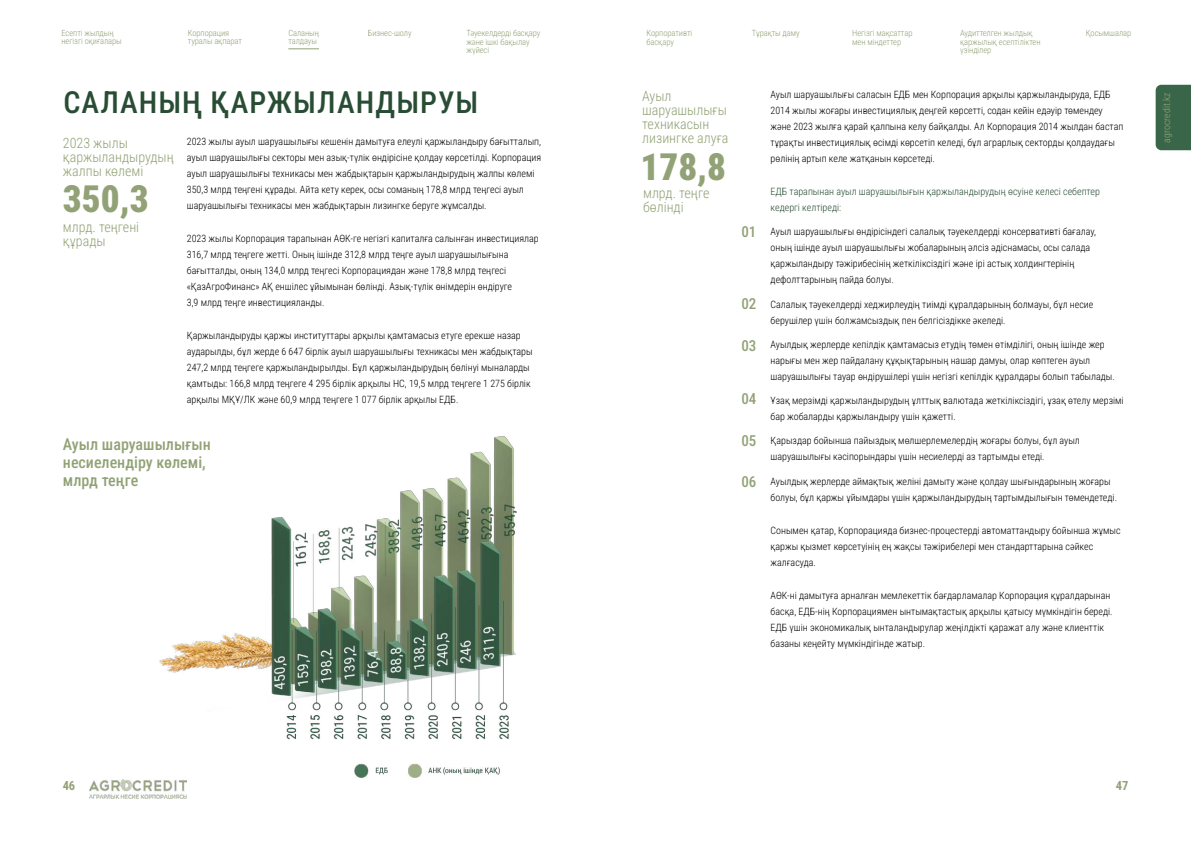
<style>
.page{position:relative;width:1191px;height:842px;background:#fff}
.page>*{position:absolute;margin:0;border:0;box-sizing:border-box;transform-origin:0 0}
.t1{font:900 37px "Roboto Condensed";color:#92a276}
.t2{font:500 30px "Roboto Condensed";letter-spacing:.035em;color:#294d34}
.t3{font:500 16px/18px "Roboto Condensed";color:#92a276}
.t4{font:500 15px "Roboto Condensed";color:#92a276}
.t5{font:300 14px/14px "Roboto Condensed";color:#92a276}
.t6{font:700 12.5px "Roboto Condensed";color:#92a276}
.t7{font:300 10px/16px "Roboto Condensed";color:#000}
.t8{font:300 10px/16px "Roboto Condensed";color:#294d34}
.t9{font:300 10px "Roboto Condensed";color:#92a276}
.t10{font:300 8.5px/8.5px "Roboto Condensed";letter-spacing:-.01em;color:#92a276}
</style>
<div class="page">
<img style="left:90px;top:780px;width:51px;height:18px">
<hr style="left:288px;top:48px;width:31px;height:1px;background:#92a276">
<div style="left:1155px;top:85px;width:36px;height:65px;background:#396649"></div>
<img style="left:141px;top:436px;width:376px;height:363px">
<p class="t10" style="left:62px;top:28px;width:54px">Есепті жылдың</p>
<p class="t10" style="left:1085px;top:29px;width:47px">Қосымшалар</p>
<p class="t10" style="left:62px;top:37px;width:62px">негізгі оқиғалары</p>
<p class="t10" style="left:288px;top:28px;width:32px">Саланың талдауы</p>
<p class="t10" style="left:368px;top:28px;width:45px">Бизнес-шолу</p>
<p class="t10" style="left:466px;top:29px;width:75px">Тәуекелдерді басқару және ішкі бақылау жүйесі</p>
<p class="t10" style="left:188px;top:28px;width:56px">Корпорация туралы ақпарат</p>
<p class="t10" style="left:646px;top:29px;width:47px">Корпоративті басқару</p>
<p class="t10" style="left:960px;top:29px;width:82px">Аудиттелген жылдық қаржылық есептіліктен үзінділер</p>
<p class="t10" style="left:751px;top:29px;width:49px">Тұрақты даму</p>
<p class="t10" style="left:852px;top:29px;width:62px">Негізгі мақсаттар мен міндеттер</p>
<h2 class="t2" style="left:63px;top:82px;width:416px">САЛАНЫҢ ҚАРЖЫЛАНДЫРУЫ</h2>
<p class="t7" style="left:187px;top:133px;width:356px">2023 жылы ауыл шаруашылығы кешенін дамытуға елеулі қаржыландыру бағытталып, ауыл шаруашылығы секторы мен азық-түлік өндірісіне қолдау көрсетілді. Корпорация ауыл шаруашылығы техникасы мен жабдықтарын қаржыландырудың жалпы көлемі 350,3 млрд теңгені құрады. Айта кету керек, осы соманың 178,8 млрд теңгесі ауыл шаруашылығы техникасы мен жабдықтарын лизингке беруге жұмсалды.</p>
<p class="t7" style="left:187px;top:230px;width:353px">2023 жылы Корпорация тарапынан АӨК-ге негізгі капиталға салынған инвестициялар 316,7 млрд теңгеге жетті. Оның ішінде 312,8 млрд теңге ауыл шаруашылығына бағытталды, оның 134,0 млрд теңгесі Корпорациядан және 178,8 млрд теңгесі «ҚазАгроФинанс» АҚ еншілес ұйымынан бөлінді. Азық-түлік өнімдерін өндіруге<br>3,9 млрд теңге инвестицияланды.</p>
<p class="t7" style="left:187px;top:327px;width:347px">Қаржыландыруды қаржы институттары арқылы қамтамасыз етуге ерекше назар аударылды, бұл жерде 6 647 бірлік ауыл шаруашылығы техникасы мен жабдықтары 247,2 млрд теңгеге қаржыландырылды. Бұл қаржыландырудың бөлінуі мыналарды қамтыды: 166,8 млрд теңгеге 4 295 бірлік арқылы НС, 19,5 млрд теңгеге 1 275 бірлік арқылы МҚҰ/ЛК және 60,9 млрд теңгеге 1 077 бірлік арқылы ЕДБ.</p>
<h3 class="t3" style="left:63px;top:435px;width:149px">Ауыл шаруашылығын несиелендіру көлемі, млрд теңге</h3>
<h3 class="t5" style="left:63px;top:135px;width:112px">2023 жылы қаржыландырудың жалпы көлемі</h3>
<h1 class="t1" style="left:63px;top:173px;width:87px">350,3</h1>
<h3 class="t5" style="left:63px;top:219px;width:78px">млрд. теңгені құрады</h3>
<h3 class="t5" style="left:642px;top:88px;width:88px">Ауыл шаруашылығы техникасын лизингке алуға</h3>
<h1 class="t1" style="left:640px;top:141px;width:87px">178,8</h1>
<h3 class="t5" style="left:643px;top:186px;width:68px">млрд. теңге бөлінді</h3>
<h3 class="t4" style="left:741px;top:222px;width:16px">01</h3>
<h3 class="t4" style="left:741px;top:293px;width:16px">02</h3>
<h3 class="t4" style="left:741px;top:335px;width:16px">03</h3>
<h3 class="t4" style="left:741px;top:388px;width:16px">04</h3>
<h3 class="t4" style="left:741px;top:430px;width:16px">05</h3>
<h3 class="t4" style="left:741px;top:471px;width:16px">06</h3>
<p class="t7" style="left:770px;top:86px;width:354px">Ауыл шаруашылығы саласын ЕДБ мен Корпорация арқылы қаржыландыруда, ЕДБ 2014 жылы жоғары инвестициялық деңгей көрсетті, содан кейін едәуір төмендеу және 2023 жылға қарай қалпына келу байқалды. Ал Корпорация 2014 жылдан бастап тұрақты инвестициялық өсімді көрсетіп келеді, бұл аграрлық секторды қолдаудағы рөлінің артып келе жатқанын көрсетеді.</p>
<p class="t8" style="left:770px;top:183px;width:331px">ЕДБ тарапынан ауыл шаруашылығын қаржыландырудың өсуіне келесі себептер кедергі келтіреді:</p>
<p class="t7" style="left:770px;top:224px;width:327px">Ауыл шаруашылығы өндірісіндегі салалық тәуекелдерді консервативті бағалау, оның ішінде ауыл шаруашылығы жобаларының әлсіз әдіснамасы, осы салада қаржыландыру тәжірибесінің жеткіліксіздігі және ірі астық холдингтерінің дефолттарының пайда болуы.</p>
<p class="t7" style="left:770px;top:296px;width:324px">Салалық тәуекелдерді хеджирлеудің тиімді құралдарының болмауы, бұл несие берушілер үшін болжамсыздық пен белгісіздікке әкеледі.</p>
<p class="t7" style="left:770px;top:336px;width:346px">Ауылдық жерлерде кепілдік қамтамасыз етудің төмен өтімділігі, оның ішінде жер нарығы мен жер пайдалану құқықтарының нашар дамуы, олар көптеген ауыл шаруашылығы тауар өндірушілері үшін негізгі кепілдік құралдары болып табылады.</p>
<p class="t7" style="left:770px;top:392px;width:355px">Ұзақ мерзімді қаржыландырудың ұлттық валютада жеткіліксіздігі, ұзақ өтелу мерзімі бар жобаларды қаржыландыру үшін қажетті.</p>
<p class="t7" style="left:770px;top:432px;width:311px">Қарыздар бойынша пайыздық мөлшерлемелердің жоғары болуы, бұл ауыл шаруашылығы кәсіпорындары үшін несиелерді аз тартымды етеді.</p>
<p class="t7" style="left:770px;top:473px;width:348px">Ауылдық жерлерде аймақтық желіні дамыту және қолдау шығындарының жоғары болуы, бұл қаржы ұйымдары үшін қаржыландырудың тартымдылығын төмендетеді.</p>
<p class="t7" style="left:770px;top:522px;width:351px">Сонымен қатар, Корпорацияда бизнес-процестерді автоматтандыру бойынша жұмыс қаржы қызмет көрсетуінің ең жақсы тәжірибелері мен стандарттарына сәйкес жалғасуда.</p>
<p class="t7" style="left:770px;top:587px;width:343px">АӨК-ні дамытуға арналған мемлекеттік бағдарламалар Корпорация құралдарынан басқа, ЕДБ-нің Корпорациямен ынтымақтастық арқылы қатысу мүмкіндігін береді.<br>ЕДБ үшін экономикалық ынталандырулар жеңілдікті қаражат алу және клиенттік базаны кеңейту мүмкіндігінде жатыр.</p>
<p class="t9" style="left:1159px;top:143px;width:52px;rotate:-90deg">agrocredit.kz</p>
<p class="t6" style="left:63px;top:777px;width:14px">46</p>
<p class="t6" style="left:1115px;top:777px;width:14px">47</p>
</div>
